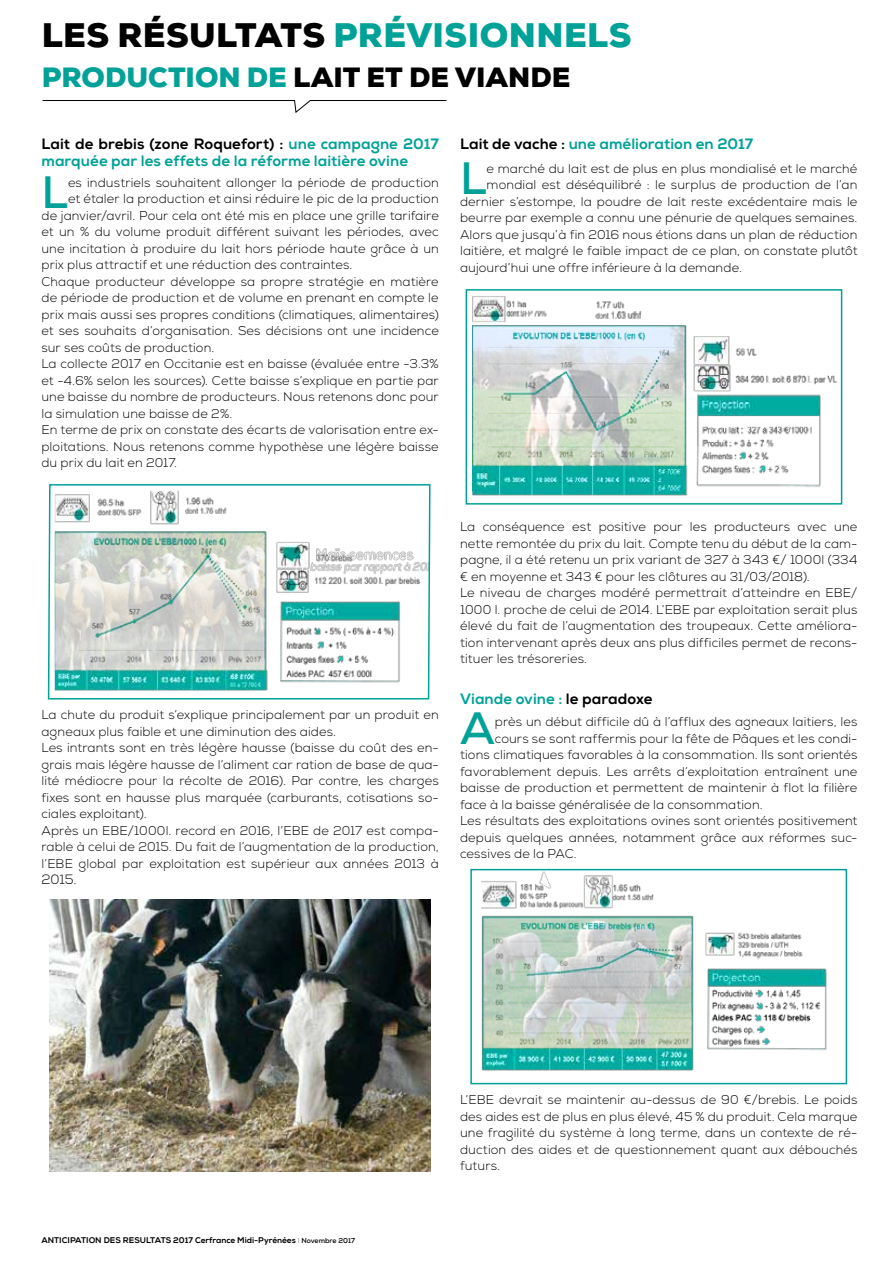
<style>
.page{position:relative;width:893px;height:1263px;background:#fff}
.page>*{position:absolute;margin:0;border:0;box-sizing:border-box;transform-origin:0 0}
.t1{font:700 45.3px "Nexa";color:#00a197}
.t2{font:900 33px "Nexa";letter-spacing:.015em;color:#00a197}
.t3{font:900 27px "Nexa";color:#000}
.t4{font:15px/16.5px "Nexa X Bold";letter-spacing:.005em;color:#00a197}
.t5{font:300 13.5px "Nexa";color:#000}
.t6{font:300 12.75px/16.5px "Nexa";letter-spacing:.01em;color:#000}
.t7{font:8.25px "Nexa X Bold";color:#000}
.s1{color:#000}
.s2{color:#00a197}
.s3{font-style:inherit}
.s4{font-family:"Nexa";font-weight:100;font-size:7.05px}
.s5{font-family:"Nexa";font-weight:700;font-size:7.05px}
</style>
<div class="page">
<svg style="left:42px;top:100px;width:405px;height:13px"></svg>
<img style="left:473px;top:296px;width:365px;height:199px">
<div style="left:466px;top:289px;width:376px;height:216px;border:2px solid #00a197"></div>
<svg style="left:47px;top:484px;width:384px;height:216px"></svg>
<img style="left:482px;top:872px;width:345px;height:199px">
<div style="left:470px;top:869px;width:377px;height:215px;border:2px solid #00a197"></div>
<img style="left:50px;top:899px;width:380px;height:272px">
<h2 class="t2" style="left:42px;top:14px;width:591px"><span class="s1">LES RÉSULTATS</span> PRÉVISIONNELS</h2>
<h3 class="t3" style="left:42px;top:60px;width:530px"><span class="s2">PRODUCTION DE</span> LAIT ET DE VIANDE</h3>
<p class="t4" style="left:41px;top:136px;width:399px"><span class="s1">Lait de brebis (zone Roquefort) :</span> une campagne 2017 marquée par les effets de la réforme laitière ovine</p>
<h1 class="t1" style="left:41px;top:163px;width:28px">L</h1>
<p class="t6" style="left:68px;top:175px;width:372px">es industriels souhaitent allonger la période de production</p>
<p class="t6" style="left:68px;top:191px;width:372px">et étaler la production et ainsi réduire le pic de la production</p>
<p class="t6" style="left:41px;top:208px;width:399px">de janvier/avril. Pour cela ont été mis en place une grille tarifaire</p>
<p class="t6" style="left:41px;top:224px;width:399px">et un % du volume produit différent suivant les périodes, avec</p>
<p class="t6" style="left:41px;top:241px;width:399px">une incitation à produire du lait hors période haute grâce à un</p>
<p class="t6" style="left:41px;top:257px;width:312px">prix plus attractif et une réduction des contraintes.</p>
<p class="t6" style="left:41px;top:274px;width:399px">Chaque producteur développe sa propre stratégie en matière</p>
<p class="t6" style="left:41px;top:290px;width:399px">de période de production et de volume en prenant en compte le</p>
<p class="t6" style="left:41px;top:306px;width:399px">prix mais aussi ses propres conditions (climatiques, alimentaires)</p>
<p class="t6" style="left:41px;top:323px;width:399px">et ses souhaits d’organisation. Ses décisions ont une incidence</p>
<p class="t6" style="left:41px;top:339px;width:174px">sur ses coûts de production.</p>
<p class="t6" style="left:41px;top:356px;width:399px">La collecte 2017 en Occitanie est en baisse (évaluée entre -3.3%</p>
<p class="t6" style="left:41px;top:372px;width:399px">et -4.6% selon les sources). Cette baisse s’explique en partie par</p>
<p class="t6" style="left:41px;top:389px;width:399px">une baisse du nombre de producteurs. Nous retenons donc pour</p>
<p class="t6" style="left:41px;top:405px;width:192px">la simulation une baisse de 2%.</p>
<p class="t6" style="left:41px;top:422px;width:399px">En terme de prix on constate des écarts de valorisation entre ex-</p>
<p class="t6" style="left:41px;top:438px;width:399px">ploitations. Nous retenons comme hypothèse une légère baisse</p>
<p class="t6" style="left:41px;top:455px;width:137px">du prix du lait en 2017.</p>
<p class="t6" style="left:41px;top:707px;width:399px">La chute du produit s’explique principalement par un produit en agneaux plus faible et une diminution des aides.<br>Les intrants sont en très légère hausse (baisse du coût des en&shy;grais mais légère hausse de l’aliment car ration de base de qua&shy;lité médiocre pour la récolte de 2016). Par contre, les charges fixes sont en hausse plus marquée (carburants, cotisations so&shy;ciales exploitant).<br>Après un EBE/1000l. record en 2016, l’EBE de 2017 est compa&shy;rable à celui de 2015. Du fait de l’augmentation de la production, l’EBE global par exploitation est supérieur aux années 2013 à</p>
<p class="t5" style="left:41px;top:872px;width:37px">2015.</p>
<p class="t4" style="left:460px;top:135px;width:295px"><span class="s1">Lait de vache :</span> une amélioration en 2017</p>
<h1 class="t1" style="left:460px;top:149px;width:28px">L</h1>
<p class="t6" style="left:487px;top:160px;width:372px">e marché du lait est de plus en plus mondialisé et le marché</p>
<p class="t6" style="left:487px;top:177px;width:372px">mondial est déséquilibré : le surplus de production de l’an</p>
<p class="t6" style="left:460px;top:193px;width:399px">dernier s’estompe, la poudre de lait reste excédentaire mais le</p>
<p class="t6" style="left:460px;top:210px;width:399px">beurre par exemple a connu une pénurie de quelques semaines.</p>
<p class="t6" style="left:460px;top:226px;width:399px">Alors que jusqu’à fin 2016 nous étions dans un plan de réduction</p>
<p class="t6" style="left:460px;top:243px;width:399px">laitière, et malgré le faible impact de ce plan, on constate plutôt</p>
<p class="t6" style="left:460px;top:259px;width:283px">aujourd’hui une offre inférieure à la demande.</p>
<p class="t6" style="left:460px;top:519px;width:399px">La conséquence est positive pour les producteurs avec une nette remontée du prix du lait. Compte tenu du début de la cam&shy;pagne, il a été retenu un prix variant de 327 à 343 €/ 1000l (334 € en moyenne et 343 € pour les clôtures au 31/03/2018).<br>Le niveau de charges modéré permettrait d’atteindre en EBE/ 1000 l. proche de celui de 2014. L’EBE par exploitation serait plus élevé du fait de l’augmentation des troupeaux. Cette améliora&shy;tion intervenant après deux ans plus difficiles permet de recons&shy;tituer les trésoreries.</p>
<p class="t4" style="left:460px;top:690px;width:194px">Viande ovine : <span class="s1">le paradoxe</span></p>
<h1 class="t1" style="left:460px;top:699px;width:36px">A</h1>
<p class="t6" style="left:495px;top:714px;width:364px">près un début difficile dû à l’afflux des agneaux laitiers, les</p>
<p class="t6" style="left:495px;top:730px;width:364px">cours se sont raffermis pour la fête de Pâques et les condi-</p>
<p class="t6" style="left:460px;top:747px;width:399px">tions climatiques favorables à la consommation. Ils sont orientés</p>
<p class="t6" style="left:460px;top:763px;width:399px">favorablement depuis. Les arrêts d’exploitation entraînent une</p>
<p class="t6" style="left:460px;top:780px;width:399px">baisse de production et permettent de maintenir à flot la filière</p>
<p class="t6" style="left:460px;top:796px;width:304px">face à la baisse généralisée de la consommation.</p>
<p class="t6" style="left:460px;top:813px;width:399px">Les résultats des exploitations ovines sont orientés positivement</p>
<p class="t6" style="left:460px;top:829px;width:399px">depuis quelques années, notamment grâce aux réformes suc-</p>
<p class="t6" style="left:460px;top:846px;width:118px">cessives de la PAC.</p>
<p class="t7" style="left:41px;top:1235px;width:315px">ANTICIPATION DES RESULTATS 2017 <span class="s3">Cerfrance Midi-Pyrénées</span> <span class="s4">I</span> <span class="s5">Novembre 2017</span></p>
<p class="t6" style="left:460px;top:1092px;width:399px;text-align:justify">L’EBE devrait se maintenir au-dessus de 90 €/brebis. Le poids des aides est de plus en plus élevé, 45 % du produit. Cela marque une fragilité du système à long terme, dans un contexte de ré&shy;duction des aides et de questionnement quant aux débouchés futurs.</p>
</div>
